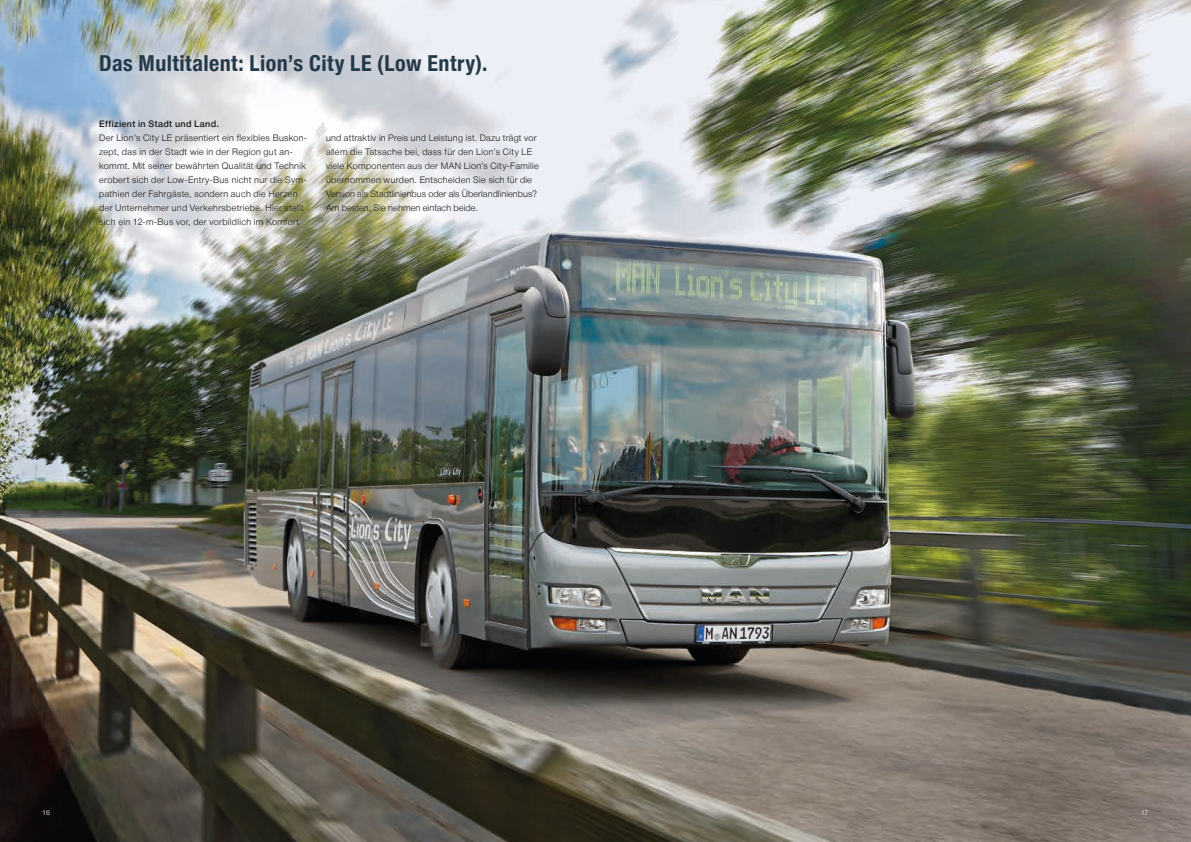
<style>
.page{position:relative;width:1191px;height:842px;background:#fff}
.page>*{position:absolute;margin:0;border:0;box-sizing:border-box;transform-origin:0 0}
.t1{font:700 22px "Man Global Condensed";letter-spacing:.02em;color:#243a49}
.t2{font:300 9px/14px "Man Global";letter-spacing:.035em;color:#1b1a19}
.t3{font:500 9px "Man Global";letter-spacing:.04em;color:#1b1a19}
.t4{font:300 7px "Man Global";color:#fff}
</style>
<div class="page">
<img style="left:0;top:0;width:1191px;height:842px">
<h1 class="t1" style="left:99px;top:50px;width:390px">Das Multitalent: Lion’s City LE (Low Entry).</h1>
<p class="t3" style="left:99px;top:118px;width:121px">Effizient in Stadt und Land.</p>
<p class="t2" style="left:99px;top:130px;width:209px">Der Lion’s City LE präsentiert ein flexibles Buskon&shy;zept, das in der Stadt wie in der Region gut an&shy;kommt. Mit seiner bewährten Qualität und Technik erobert sich der Low-Entry-Bus nicht nur die Sym&shy;pathien der Fahrgäste, sondern auch die Herzen der Unternehmer und Verkehrsbetriebe. Hier stellt sich ein 12-m-Bus vor, der vorbildlich im Komfort</p>
<p class="t2" style="left:326px;top:130px;width:214px">und attraktiv in Preis und Leistung ist. Dazu trägt vor allem die Tatsache bei, dass für den Lion’s City LE viele Komponenten aus der MAN Lion’s City-Familie übernommen wurden. Entscheiden Sie sich für die Version als Stadtlinienbus oder als Überlandlinienbus?<br>Am besten, Sie nehmen einfach beide.</p>
<p class="t4" style="left:42px;top:809px;width:9px">16</p>
<p class="t4" style="left:1141px;top:808px;width:9px">17</p>
</div>
